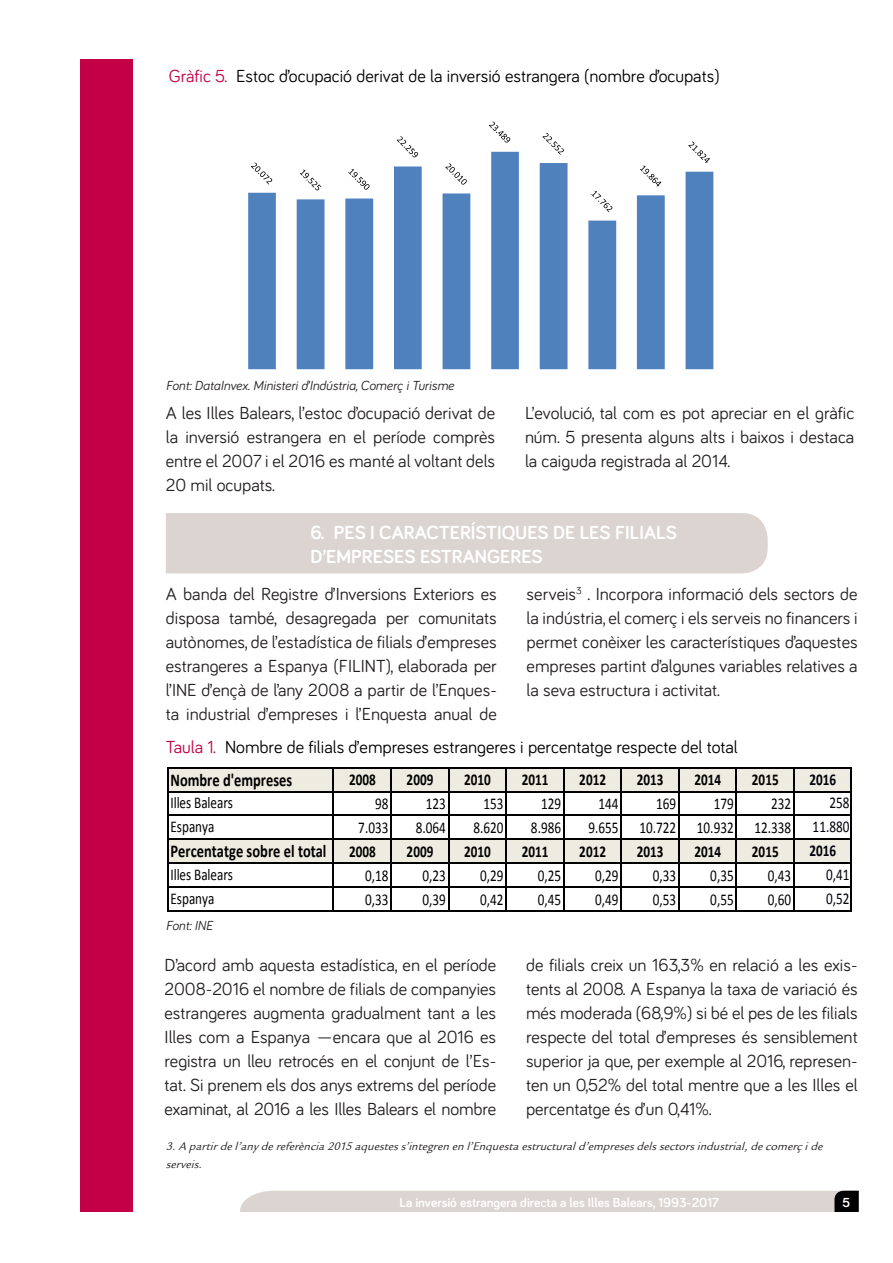
<style>
.page{position:relative;width:893px;height:1263px;background:#fff}
.page>*{position:absolute;margin:0;border:0;box-sizing:border-box;transform-origin:0 0}
.Apartat_Focus{font:700 19.5px/24px "Bariol";color:#fff}
.Texte_Focus{font:18px/24px "Bariol";color:#231f20;text-align:justify}
.t1{font:18px "Bariol";color:#000}
.t2{font:700 18px "Calibri";color:#000;scale:.8 1}
.t3{font:16.5px "Calibri";color:#000;scale:.8 1}
.t4{font:700 16.5px "Calibri";color:#000;scale:.8 1}
.t5{font:16.5px "Calibri";color:#00000a;scale:.8 1}
.t6{font:700 16.5px "Calibri";color:#00000a;scale:.8 1}
.Font{font:italic 13.5px "Bariol";color:#231f20}
.t7{font:700 13.5px "Bariol";color:#fff}
.t8{font:italic 12px/18px "Legacy San ITC";color:#231f20}
.t9{font:9.6px "Calibri";color:#000}
.s1{color:#c30045}
</style>
<div class="page">
<div style="left:240px;top:1191px;width:68px;height:40px;background:#dbd4d1;border-radius:50%"></div>
<div style="left:239px;top:1212px;width:634px;height:19px;background:#fff"></div>
<div style="left:282px;top:1191px;width:577px;height:21px;background:#dbd4d1"></div>
<div style="left:81px;top:60px;width:51px;height:1152px;background:#c30045"></div>
<svg style="left:248px;top:152px;width:465px;height:217px"></svg>
<svg style="left:251px;top:163px;width:21px;height:21px"></svg>
<svg style="left:300px;top:170px;width:21px;height:20px"></svg>
<svg style="left:348px;top:169px;width:22px;height:21px"></svg>
<svg style="left:397px;top:136px;width:21px;height:21px"></svg>
<svg style="left:445px;top:163px;width:22px;height:22px"></svg>
<svg style="left:489px;top:122px;width:21px;height:21px"></svg>
<svg style="left:542px;top:133px;width:22px;height:22px"></svg>
<svg style="left:591px;top:191px;width:21px;height:21px"></svg>
<svg style="left:640px;top:166px;width:21px;height:21px"></svg>
<svg style="left:688px;top:142px;width:22px;height:21px"></svg>
<div style="left:166px;top:513px;width:602px;height:60px;background:#dbd4d1"></div>
<div style="left:310px;top:521px;width:371px;height:24px;background:#dbd4d1"></div>
<div style="left:310px;top:545px;width:233px;height:24px;background:#dbd4d1"></div>
<div style="left:169px;top:769px;width:625px;height:23px;background:#eeece1"></div>
<div style="left:794px;top:769px;width:58px;height:23px;background:#eeece1"></div>
<div style="left:169px;top:839px;width:625px;height:24px;background:#eeece1"></div>
<div style="left:794px;top:839px;width:58px;height:24px;background:#eeece1"></div>
<hr style="left:167px;top:767px;width:1px;height:144px;background:#000">
<hr style="left:333px;top:769px;width:1px;height:142px;background:#000">
<hr style="left:390px;top:769px;width:2px;height:142px;background:#000">
<hr style="left:448px;top:769px;width:1px;height:142px;background:#000">
<hr style="left:505px;top:769px;width:2px;height:142px;background:#000">
<hr style="left:563px;top:769px;width:1px;height:142px;background:#000">
<hr style="left:620px;top:769px;width:2px;height:142px;background:#000">
<hr style="left:678px;top:769px;width:1px;height:142px;background:#000">
<hr style="left:736px;top:769px;width:1px;height:142px;background:#000">
<hr style="left:793px;top:769px;width:1px;height:142px;background:#000">
<hr style="left:851px;top:769px;width:1px;height:142px;background:#000">
<hr style="left:168px;top:767px;width:684px;height:2px;background:#000">
<hr style="left:168px;top:791px;width:684px;height:1px;background:#000">
<hr style="left:168px;top:815px;width:684px;height:1px;background:#000">
<hr style="left:168px;top:838px;width:684px;height:2px;background:#000">
<hr style="left:168px;top:862px;width:684px;height:2px;background:#000">
<hr style="left:168px;top:886px;width:684px;height:1px;background:#000">
<hr style="left:168px;top:910px;width:684px;height:1px;background:#000">
<p class="t1" style="left:169px;top:63px;width:552px"><span class="s1">Gràfic 5.</span> Estoc d’ocupació derivat de la inversió estrangera (nombre d’ocupats)</p>
<p class="Font" style="left:166px;top:376px;width:290px">Font: DataInvex. Ministeri d’Indústria, Comerç i Turisme</p>
<p class="Texte_Focus" style="left:166px;top:400px;width:331px">A les Illes Balears, l’estoc d’ocupació derivat de la inversió estrangera en el període comprès entre el 2007 i el 2016 es manté al voltant dels 20 mil ocupats.</p>
<p class="Texte_Focus" style="left:525px;top:400px;width:331px">L’evolució, tal com es pot apreciar en el gràfic núm. 5 presenta alguns alts i baixos i destaca la caiguda registrada al 2014.</p>
<p class="Apartat_Focus" style="left:310px;top:520px;width:368px">6. PES I CARACTERÍSTIQUES DE LES FILIALS<br>D’EMPRESES ESTRANGERES</p>
<p class="Texte_Focus" style="left:166px;top:581px;width:333px">A banda del Registre d’Inversions Exteriors es disposa també, desagregada per comunitats autònomes, de l’estadística de filials d’empreses estrangeres a Espanya (FILINT), elaborada per l’INE d’ençà de l’any 2008 a partir de l’Enques&shy;ta industrial d’empreses i l’Enquesta anual de</p>
<p class="Texte_Focus" style="left:527px;top:581px;width:333px">serveis<sup>3</sup> . Incorpora informació dels sectors de la indústria, el comerç i els serveis no financers i permet conèixer les característiques d’aquestes empreses partint d’algunes variables relatives a la seva estructura i activitat.</p>
<p class="t1" style="left:166px;top:734px;width:573px"><span class="s1">Taula 1.</span> Nombre de filials d’empreses estrangeres i percentatge respecte del total</p>
<p class="t2" style="left:171px;top:768px;width:154px">Nombre d'empreses</p>
<p class="t4" style="left:349px;top:769px;width:35px">2008</p>
<p class="t4" style="left:407px;top:769px;width:35px">2009</p>
<p class="t4" style="left:464px;top:769px;width:35px">2010</p>
<p class="t4" style="left:522px;top:769px;width:35px">2011</p>
<p class="t4" style="left:579px;top:769px;width:35px">2012</p>
<p class="t4" style="left:637px;top:769px;width:35px">2013</p>
<p class="t4" style="left:694px;top:769px;width:35px">2014</p>
<p class="t4" style="left:752px;top:769px;width:35px">2015</p>
<p class="t6" style="left:809px;top:768px;width:35px">2016</p>
<p class="t3" style="left:170px;top:792px;width:80px">Illes Balears</p>
<p class="t3" style="left:375px;top:793px;width:18px">98</p>
<p class="t3" style="left:426px;top:793px;width:27px">123</p>
<p class="t3" style="left:483px;top:793px;width:27px">153</p>
<p class="t3" style="left:541px;top:793px;width:27px">129</p>
<p class="t3" style="left:598px;top:793px;width:27px">144</p>
<p class="t3" style="left:656px;top:793px;width:27px">169</p>
<p class="t3" style="left:714px;top:793px;width:27px">179</p>
<p class="t3" style="left:771px;top:793px;width:27px">232</p>
<p class="t5" style="left:829px;top:792px;width:27px">258</p>
<p class="t3" style="left:170px;top:816px;width:57px">Espanya</p>
<p class="t3" style="left:358px;top:817px;width:39px">7.033</p>
<p class="t3" style="left:416px;top:817px;width:39px">8.064</p>
<p class="t3" style="left:473px;top:817px;width:39px">8.620</p>
<p class="t3" style="left:531px;top:817px;width:39px">8.986</p>
<p class="t3" style="left:588px;top:817px;width:39px">9.655</p>
<p class="t3" style="left:639px;top:817px;width:47px">10.722</p>
<p class="t3" style="left:697px;top:817px;width:47px">10.932</p>
<p class="t3" style="left:754px;top:817px;width:47px">12.338</p>
<p class="t5" style="left:813px;top:816px;width:47px">11.880</p>
<p class="t2" style="left:171px;top:839px;width:196px">Percentatge sobre el total</p>
<p class="t4" style="left:349px;top:841px;width:35px">2008</p>
<p class="t4" style="left:407px;top:841px;width:35px">2009</p>
<p class="t4" style="left:464px;top:841px;width:35px">2010</p>
<p class="t4" style="left:522px;top:841px;width:35px">2011</p>
<p class="t4" style="left:579px;top:841px;width:35px">2012</p>
<p class="t4" style="left:637px;top:841px;width:35px">2013</p>
<p class="t4" style="left:694px;top:841px;width:35px">2014</p>
<p class="t4" style="left:752px;top:841px;width:35px">2015</p>
<p class="t6" style="left:809px;top:840px;width:35px">2016</p>
<p class="t3" style="left:170px;top:864px;width:80px">Illes Balears</p>
<p class="t3" style="left:365px;top:865px;width:31px">0,18</p>
<p class="t3" style="left:423px;top:865px;width:31px">0,23</p>
<p class="t3" style="left:480px;top:865px;width:31px">0,29</p>
<p class="t3" style="left:538px;top:865px;width:31px">0,25</p>
<p class="t3" style="left:595px;top:865px;width:31px">0,29</p>
<p class="t3" style="left:653px;top:865px;width:31px">0,33</p>
<p class="t3" style="left:710px;top:865px;width:31px">0,35</p>
<p class="t3" style="left:768px;top:865px;width:31px">0,43</p>
<p class="t5" style="left:826px;top:864px;width:31px">0,41</p>
<p class="t3" style="left:170px;top:888px;width:57px">Espanya</p>
<p class="t3" style="left:365px;top:889px;width:31px">0,33</p>
<p class="t3" style="left:423px;top:889px;width:31px">0,39</p>
<p class="t3" style="left:480px;top:889px;width:31px">0,42</p>
<p class="t3" style="left:538px;top:889px;width:31px">0,45</p>
<p class="t3" style="left:595px;top:889px;width:31px">0,49</p>
<p class="t3" style="left:653px;top:889px;width:31px">0,53</p>
<p class="t3" style="left:710px;top:889px;width:31px">0,55</p>
<p class="t3" style="left:768px;top:889px;width:31px">0,60</p>
<p class="t5" style="left:826px;top:888px;width:31px">0,52</p>
<p class="Font" style="left:166px;top:916px;width:49px">Font: INE</p>
<p class="Texte_Focus" style="left:165px;top:952px;width:333px">D’acord amb aquesta estadística, en el període 2008-2016 el nombre de filials de companyies estrangeres augmenta gradualment tant a les Illes com a Espanya —encara que al 2016 es registra un lleu retrocés en el conjunt de l’Es&shy;tat. Si prenem els dos anys extrems del període examinat, al 2016 a les Illes Balears el nombre</p>
<p class="Texte_Focus" style="left:526px;top:952px;width:333px">de filials creix un 163,3% en relació a les exis&shy;tents al 2008. A Espanya la taxa de variació és més moderada (68,9%) si bé el pes de les filials respecte del total d’empreses és sensiblement superior ja que, per exemple al 2016, represen&shy;ten un 0,52% del total mentre que a les Illes el percentatge és d’un 0,41%.</p>
<p class="t8" style="left:166px;top:1137px;width:662px">3.A partirdel’anydereferència2015aquestess’integrenenl’Enquestaestructurald’empresesdelssectorsindustrial,decomerçide serveis.</p>
<p class="t9" style="left:252px;top:440px;width:21px">2007</p>
<p class="t9" style="left:301px;top:440px;width:21px">2008</p>
<p class="t9" style="left:350px;top:440px;width:21px">2009</p>
<p class="t9" style="left:398px;top:440px;width:21px">2010</p>
<p class="t9" style="left:447px;top:440px;width:21px">2011</p>
<p class="t9" style="left:544px;top:440px;width:21px">2013</p>
<p class="t9" style="left:593px;top:440px;width:21px">2014</p>
<p class="t9" style="left:641px;top:440px;width:21px">2015</p>
<p class="t9" style="left:690px;top:440px;width:21px">2016</p>
<p class="t7" style="left:399px;top:1193px;width:321px">La inversió estrangera directa a les Illes Balears, 1993-2017</p>
<p class="t7" style="left:843px;top:1193px;width:9px">5</p>
</div>
